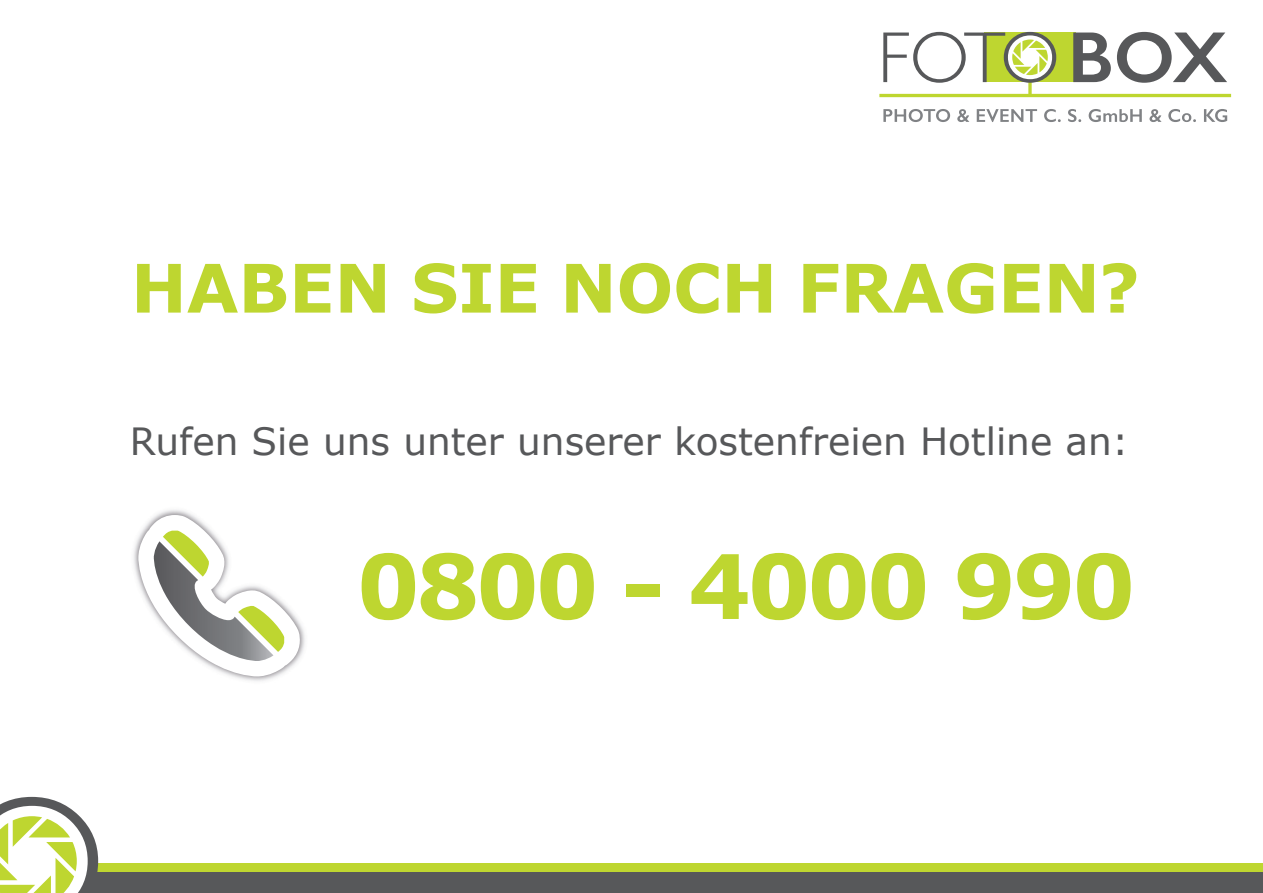
<style>
.page{position:relative;width:1263px;height:893px;background:#fff}
.page>*{position:absolute;margin:0;border:0;box-sizing:border-box;transform-origin:0 0}
.t1{font:700 88.8px "Verdana";letter-spacing:-.04em;color:#bed630}
.t2{font:700 66.9px "Verdana";letter-spacing:-.005em;color:#bed630}
.t3{font:37.5px "Verdana";color:#57585a}
</style>
<div class="page">
<div style="left:0;top:864px;width:1263px;height:29px;background:#bed630"></div>
<div style="left:0;top:872px;width:1263px;height:21px;background:#57585a"></div>
<svg style="left:879px;top:32px;width:352px;height:65px"></svg>
<svg style="left:883px;top:109px;width:344px;height:13px"></svg>
<svg style="left:0;top:797px;width:98px;height:96px"></svg>
<img style="left:133px;top:510px;width:172px;height:171px">
<svg style="left:138px;top:515px;width:163px;height:161px"></svg>
<p class="t2" style="left:131px;top:241px;width:1010px">HABEN SIE NOCH FRAGEN?</p>
<p class="t3" style="left:130px;top:416px;width:1001px">Rufen Sie uns unter unserer kostenfreien Hotline an:</p>
<p class="t1" style="left:357px;top:524px;width:780px">0800 - 4000 990</p>
</div>
